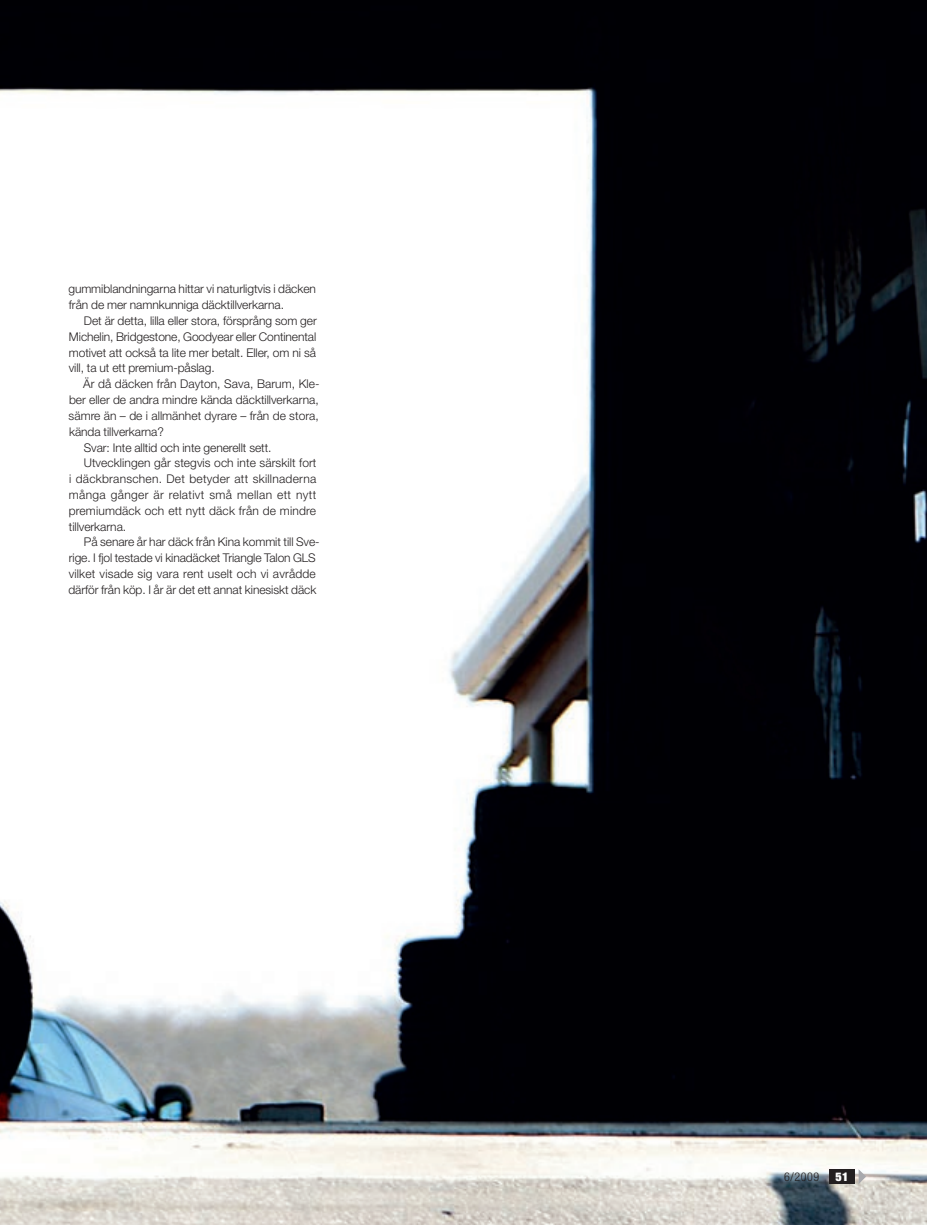
<style>
.page{position:relative;width:927px;height:1225px;background:#fff}
.page>*{position:absolute;margin:0;border:0;box-sizing:border-box;transform-origin:0 0}
.t1{font:300 12px "Helvetica Neue";letter-spacing:-.005em;color:#231f20}
.t2{font:300 12px "Helvetica Neue";letter-spacing:.02em;color:#231f20}
.t3{font:300 12px "Helvetica Neue";letter-spacing:.015em;color:#231f20}
.t4{font:300 12px "Helvetica Neue";letter-spacing:.03em;color:#231f20}
.t5{font:300 condensed 12px "Helvetica Neue";color:#231f20}
.t6{font:900 expanded 12px "Helvetica Neue";color:#fff}
</style>
<div class="page">
<img style="left:1px;top:0;width:926px;height:1225px">
<hr style="left:0;top:0;width:1px;height:1225px;background:#939598">
<div style="left:829px;top:1169px;width:26px;height:15px;background:#231f20"></div>
<svg style="left:859px;top:1169px;width:7px;height:15px"></svg>
<p class="t1" style="left:68px;top:281px;width:249px">gummiblandningarna hittar vi naturligtvis i däcken</p>
<p class="t1" style="left:69px;top:297px;width:217px">från de mer namnkunniga däcktillverkarna.</p>
<p class="t1" style="left:84px;top:313px;width:235px">Det är detta, lilla eller stora, försprång som ger</p>
<p class="t1" style="left:69px;top:329px;width:249px">Michelin, Bridgestone, Goodyear eller Continental</p>
<p class="t1" style="left:69px;top:345px;width:249px">motivet att också ta lite mer betalt. Eller, om ni så</p>
<p class="t1" style="left:69px;top:361px;width:147px">vill, ta ut ett premium-påslag.</p>
<p class="t1" style="left:83px;top:376px;width:238px">Är då däcken från Dayton, Sava, Barum, Kle-</p>
<p class="t1" style="left:69px;top:392px;width:251px">ber eller de andra mindre kända däcktillverkarna,</p>
<p class="t1" style="left:69px;top:408px;width:252px">sämre än – de i allmänhet dyrare – från de stora,</p>
<p class="t1" style="left:69px;top:424px;width:96px">kända tillverkarna?</p>
<p class="t1" style="left:84px;top:440px;width:189px">Svar: Inte alltid och inte generellt sett.</p>
<p class="t1" style="left:84px;top:456px;width:234px">Utvecklingen går stegvis och inte särskilt fort</p>
<p class="t2" style="left:69px;top:471px;width:249px">i däckbranschen. Det betyder att skillnaderna</p>
<p class="t4" style="left:69px;top:487px;width:249px">många gånger är relativt små mellan ett nytt</p>
<p class="t1" style="left:69px;top:503px;width:249px">premiumdäck och ett nytt däck från de mindre</p>
<p class="t1" style="left:69px;top:519px;width:59px">tillverkarna.</p>
<p class="t1" style="left:84px;top:535px;width:237px">På senare år har däck från Kina kommit till Sve-</p>
<p class="t1" style="left:69px;top:551px;width:248px">rige. I fjol testade vi kinadäcket Triangle Talon GLS</p>
<p class="t3" style="left:69px;top:566px;width:249px">vilket visade sig vara rent uselt och vi avrådde</p>
<p class="t1" style="left:68px;top:582px;width:250px">därför från köp. I år är det ett annat kinesiskt däck</p>
<p class="t5" style="left:784px;top:1170px;width:37px">6/2009</p>
<p class="t6" style="left:835px;top:1169px;width:15px">51</p>
</div>
